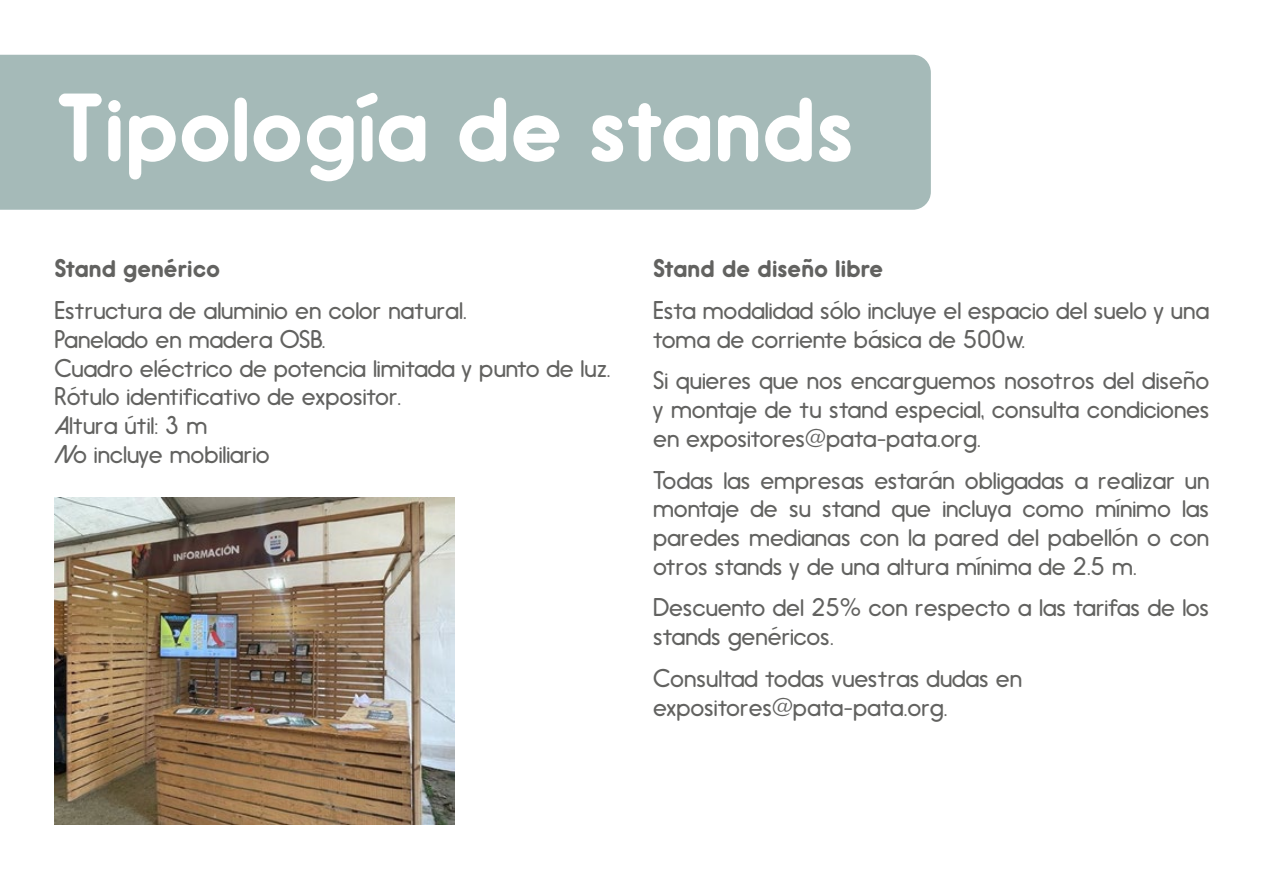
<style>
.page{position:relative;width:1263px;height:893px;background:#fff}
.page>*{position:absolute;margin:0;border:0;box-sizing:border-box;transform-origin:0 0}
.t1{font:90px "Hiruko Pro Alternate";color:#fff}
.t2{font:300 24px/28.8px "Hiruko Pro Alternate";color:#626260}
.t3{font:24px "Hiruko Pro Alternate";color:#626260}
</style>
<div class="page">
<div style="left:0;top:55px;width:931px;height:155px;background:#a5bab8"></div>
<img style="left:54px;top:497px;width:400px;height:328px">
<h1 class="t1" style="left:54px;top:73px;width:802px">Tipología de stands</h1>
<p class="t3" style="left:54px;top:254px;width:168px">Stand genérico</p>
<p class="t2" style="left:54px;top:296px;width:558px">Estructura de aluminio en color natural.<br>Panelado en madera OSB.<br>Cuadro eléctrico de potencia limitada y punto de luz.<br>Rótulo identificativo de expositor.<br>Altura útil: 3 m<br>No incluye mobiliario</p>
<p class="t3" style="left:653px;top:254px;width:232px">Stand de diseño libre</p>
<p class="t2" style="left:653px;top:296px;width:558px">Esta modalidad sólo incluye el espacio del suelo y una toma de corriente básica de 500w.</p>
<p class="t2" style="left:653px;top:366px;width:558px;text-align:justify">Si quieres que nos encarguemos nosotros del diseño y montaje de tu stand especial, consulta condiciones en expositores@pata-pata.org.</p>
<p class="t2" style="left:653px;top:466px;width:558px;text-align:justify">Todas las empresas estarán obligadas a realizar un montaje de su stand que incluya como mínimo las paredes medianas con la pared del pabellón o con otros stands y de una altura mínima de 2.5 m.</p>
<p class="t2" style="left:653px;top:593px;width:558px">Descuento del 25% con respecto a las tarifas de los stands genéricos.</p>
<p class="t2" style="left:653px;top:664px;width:370px">Consultad todas vuestras dudas en expositores@pata-pata.org.</p>
</div>
